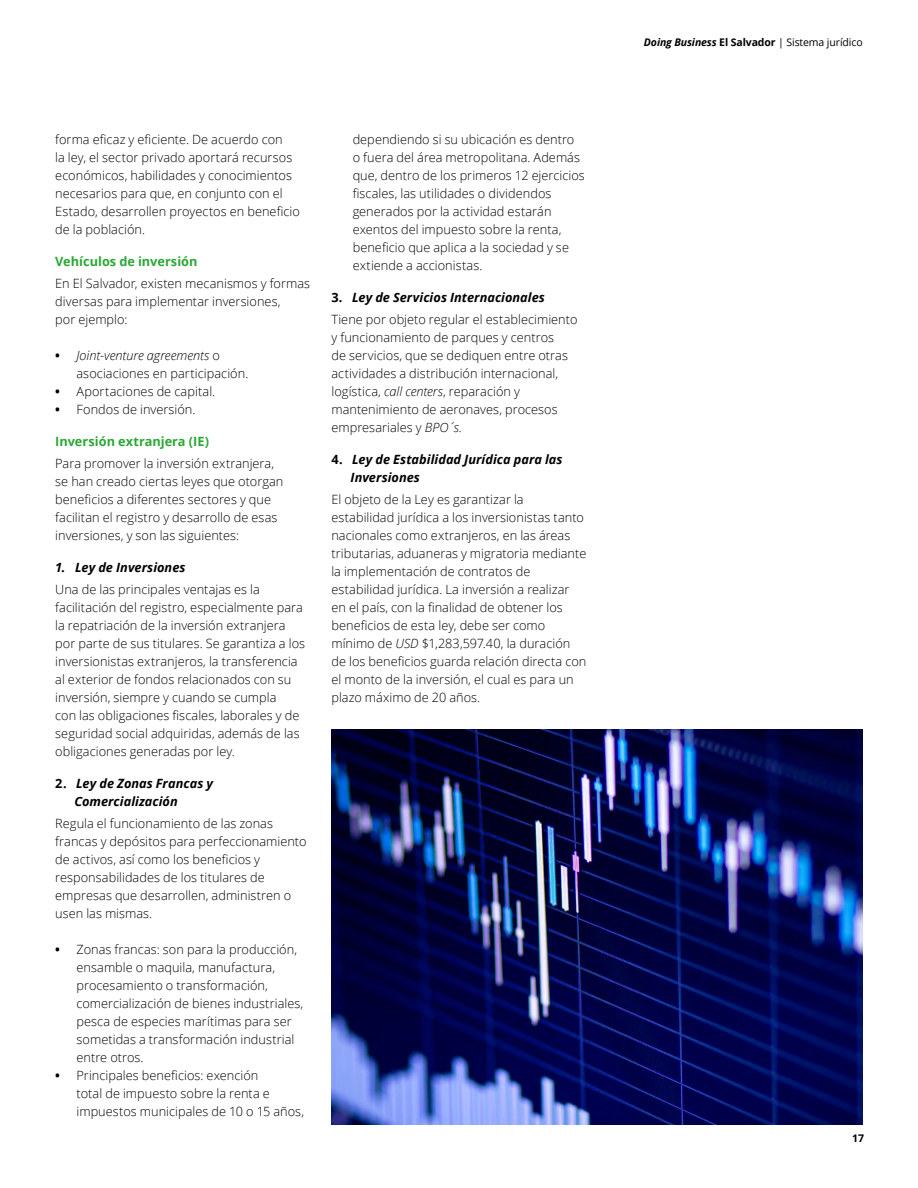
<style>
.page{position:relative;width:918px;height:1188px;background:#fff}
.page>*{position:absolute;margin:0;border:0;box-sizing:border-box;transform-origin:0 0}
.t1{font:300 12.75px/18px "Open Sans";letter-spacing:.005em;color:#000}
.t2{font:italic 700 12.75px/18px "Open Sans";letter-spacing:.005em;color:#000}
.t3{font:700 12.75px "Open Sans";color:#2ba835}
.t4{font:10.5px "Open Sans";letter-spacing:-.01em;color:#000}
.t5{font:700 10.5px "Open Sans";color:#000}
.s1{font-weight:700}
.s2{font-style:italic}
.s3{font-style:normal}
.s4{font-weight:700;font-style:italic}
</style>
<div class="page">
<img style="left:331px;top:729px;width:532px;height:395px">
<p class="t1" style="left:55px;top:130px;width:246px">forma eficaz y eficiente. De acuerdo con<br>la ley, el sector privado aportará recursos económicos, habilidades y conocimientos necesarios para que, en conjunto con el Estado, desarrollen proyectos en beneficio de la población.</p>
<p class="t3" style="left:55px;top:252px;width:144px">Vehículos de inversión</p>
<p class="t1" style="left:55px;top:274px;width:256px">En El Salvador, existen mecanismos y formas diversas para implementar inversiones,<br>por ejemplo:</p>
<p class="t1" style="left:77px;top:346px;width:173px;text-indent:-21px"><span class="s1">•</span> <span class="s2">Joint-venture agreements</span> o asociaciones en participación.</p>
<p class="t1" style="left:55px;top:382px;width:162px"><span class="s1">•</span> Aportaciones de capital.</p>
<p class="t1" style="left:55px;top:400px;width:142px"><span class="s1">•</span> Fondos de inversión.</p>
<p class="t3" style="left:55px;top:432px;width:155px">Inversión extranjera (IE)</p>
<p class="t1" style="left:55px;top:454px;width:230px">Para promover la inversión extranjera, se han creado ciertas leyes que otorgan beneficios a diferentes sectores y que facilitan el registro y desarrollo de esas inversiones, y son las siguientes:</p>
<p class="t2" style="left:55px;top:558px;width:132px">1. Ley de Inversiones</p>
<p class="t1" style="left:55px;top:580px;width:251px">Una de las principales ventajas es la facilitación del registro, especialmente para la repatriación de la inversión extranjera por parte de sus titulares. Se garantiza a los inversionistas extranjeros, la transferencia al exterior de fondos relacionados con su inversión, siempre y cuando se cumpla<br>con las obligaciones fiscales, laborales y de seguridad social adquiridas, además de las obligaciones generadas por ley.</p>
<p class="t2" style="left:74px;top:774px;width:140px;text-indent:-19px"><span class="s3">2.</span> Ley de Zonas Francas y<br>Comercialización</p>
<p class="t1" style="left:55px;top:814px;width:253px">Regula el funcionamiento de las zonas francas y depósitos para perfeccionamiento de activos, así como los beneficios y responsabilidades de los titulares de empresas que desarrollen, administren o usen las mismas.</p>
<p class="t1" style="left:77px;top:940px;width:228px;text-indent:-21px"><span class="s1">•</span> Zonas francas: son para la producción, ensamble o maquila, manufactura, procesamiento o transformación, comercialización de bienes industriales, pesca de especies marítimas para ser sometidas a transformación industrial entre otros.</p>
<p class="t1" style="left:77px;top:1066px;width:229px;text-indent:-21px"><span class="s1">•</span> Principales beneficios: exención<br>total de impuesto sobre la renta e impuestos municipales de 10 o 15 años,</p>
<p class="t1" style="left:353px;top:130px;width:234px">dependiendo si su ubicación es dentro o fuera del área metropolitana. Además que, dentro de los primeros 12 ejercicios fiscales, las utilidades o dividendos generados por la actividad estarán exentos del impuesto sobre la renta, beneficio que aplica a la sociedad y se extiende a accionistas.</p>
<p class="t1" style="left:331px;top:285px;width:248px;line-height:22.5px"><span class="s1">3.</span> <span class="s4">Ley de Servicios Internacionales<br></span>Tiene por objeto regular el establecimiento</p>
<p class="t1" style="left:331px;top:328px;width:238px">y funcionamiento de parques y centros de servicios, que se dediquen entre otras actividades a distribución internacional, logística, <span class="s2">call centers</span>, reparación y mantenimiento de aeronaves, procesos empresariales y <span class="s2">BPO´s.</span></p>
<p class="t2" style="left:351px;top:450px;width:214px;text-indent:-19px"><span class="s3">4.</span> Ley de Estabilidad Jurídica para las<br>Inversiones</p>
<p class="t1" style="left:331px;top:490px;width:256px">El objeto de la Ley es garantizar la estabilidad jurídica a los inversionistas tanto nacionales como extranjeros, en las áreas tributarias, aduaneras y migratoria mediante la implementación de contratos de estabilidad jurídica. La inversión a realizar en el país, con la finalidad de obtener los beneficios de esta ley, debe ser como mínimo de <span class="s2">USD</span> $1,283,597.40, la duración de los beneficios guarda relación directa con el monto de la inversión, el cual es para un plazo máximo de 20 años.</p>
<p class="t4" style="left:644px;top:35px;width:220px"><span class="s4">Doing Business</span> <span class="s1">El Salvador</span> | Sistema jurídico</p>
<p class="t5" style="left:852px;top:1131px;width:13px">17</p>
</div>
